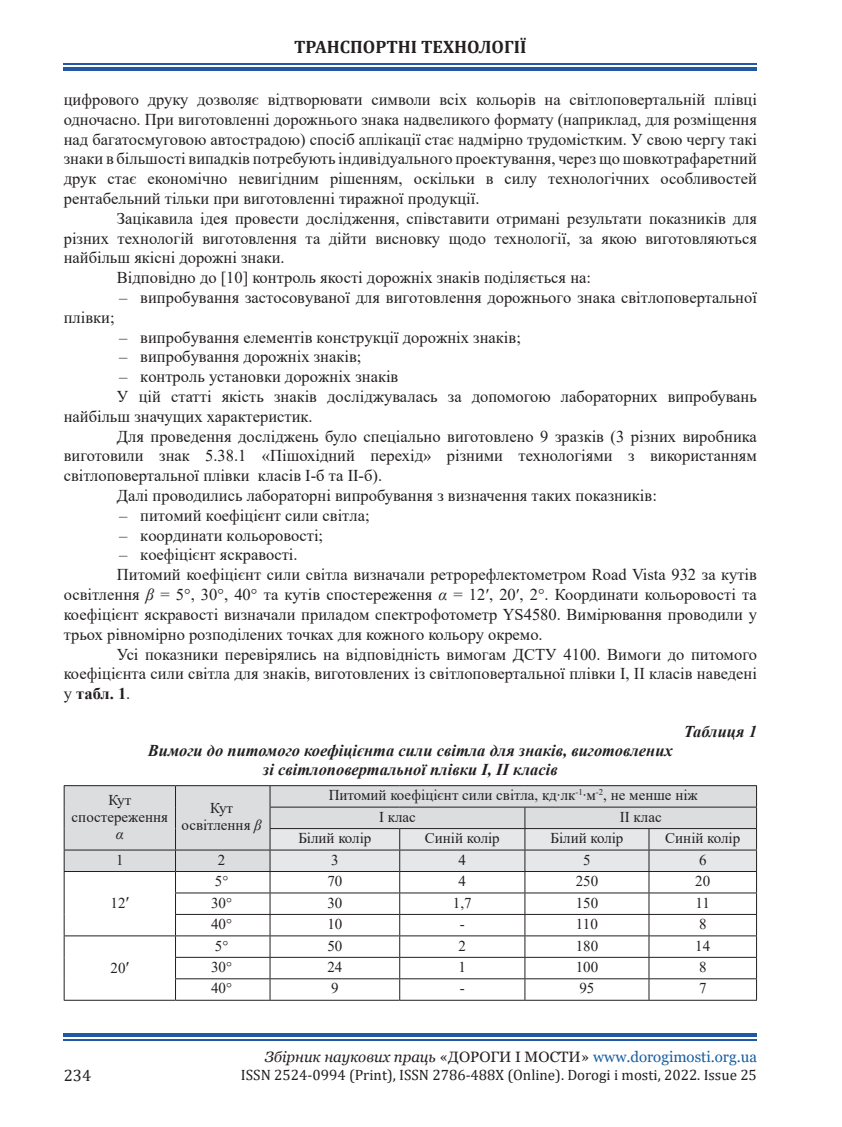
<style>
.page{position:relative;width:842px;height:1127px;background:#fff}
.page>*{position:absolute;margin:0;border:0;box-sizing:border-box;transform-origin:0 0}
.t1{font:700 18px "Cambria";color:#231f20}
.t2{font:16.5px/19.8px "Times New Roman";color:#231f20;text-align:justify}
.t3{font:italic 700 16.5px "Times New Roman";color:#231f20}
.t4{font:16.5px "Cambria";color:#231f20}
.t5{font:15px/17.2px "Times New Roman";color:#231f20;text-align:center}
.t6{font:15px "Cambria";color:#231f20}
.t7{font:15px "Georgia";color:#175d9e}
.s1{font-style:italic}
.s2{font-weight:700}
.s3{font-size:16.5px}
.s4{font-style:italic;color:#231f20}
.s5{color:#231f20}
</style>
<div class="page">
<hr style="left:64px;top:1033px;width:693px;height:4px;background:#2157a5">
<hr style="left:64px;top:67px;width:693px;height:4px;background:#2157a5">
<hr style="left:64px;top:1039px;width:693px;height:1px;background:#2157a5">
<hr style="left:64px;top:64px;width:693px;height:1px;background:#2157a5">
<div style="left:65px;top:786px;width:205px;height:85px;background:#dcdddf"></div>
<hr style="left:64px;top:785px;width:111px;height:1px;background:#231f20">
<hr style="left:176px;top:785px;width:94px;height:1px;background:#231f20">
<hr style="left:270px;top:785px;width:130px;height:1px;background:#231f20">
<hr style="left:400px;top:785px;width:125px;height:1px;background:#231f20">
<hr style="left:525px;top:785px;width:124px;height:1px;background:#231f20">
<hr style="left:649px;top:785px;width:108px;height:1px;background:#231f20">
<hr style="left:64px;top:850px;width:111px;height:1px;background:#231f20">
<hr style="left:176px;top:850px;width:94px;height:1px;background:#231f20">
<hr style="left:64px;top:871px;width:111px;height:1px;background:#231f20">
<hr style="left:176px;top:871px;width:94px;height:1px;background:#231f20">
<hr style="left:175px;top:892px;width:95px;height:1px;background:#231f20">
<hr style="left:175px;top:914px;width:95px;height:1px;background:#231f20">
<hr style="left:64px;top:935px;width:111px;height:1px;background:#231f20">
<hr style="left:176px;top:935px;width:94px;height:1px;background:#231f20">
<hr style="left:175px;top:957px;width:95px;height:1px;background:#231f20">
<hr style="left:175px;top:978px;width:95px;height:1px;background:#231f20">
<hr style="left:64px;top:1000px;width:111px;height:1px;background:#231f20">
<hr style="left:176px;top:1000px;width:94px;height:1px;background:#231f20">
<hr style="left:270px;top:1000px;width:130px;height:1px;background:#231f20">
<hr style="left:400px;top:1000px;width:125px;height:1px;background:#231f20">
<hr style="left:525px;top:1000px;width:124px;height:1px;background:#231f20">
<hr style="left:649px;top:1000px;width:108px;height:1px;background:#231f20">
<svg style="left:64px;top:786px;width:1px;height:214px"></svg>
<svg style="left:175px;top:786px;width:1px;height:214px"></svg>
<svg style="left:270px;top:786px;width:487px;height:214px"></svg>
<p class="t1" style="left:294px;top:34px;width:234px">ТРАНСПОРТНІ ТЕХНОЛОГІЇ</p>
<p class="t2" style="left:64px;top:89px;width:695px">цифрового друку дозволяє відтворювати символи всіх кольорів на світлоповертальній плівці одночасно. При виготовленні дорожнього знака надвеликого формату (наприклад, для розміщення над багатосмуговою автострадою) спосіб аплікації стає надмірно трудомістким. У свою чергу такі знаки в більшості випадків потребують індивідуального проектування, через що шовкотрафаретний друк стає економічно невигідним рішенням, оскільки в силу технологічних особливостей рентабельний тільки при виготовленні тиражної продукції.</p>
<p class="t2" style="left:64px;top:208px;width:695px;text-indent:53px">Зацікавила ідея провести дослідження, співставити отримані результати показників для різних технологій виготовлення та дійти висновку щодо технології, за якою виготовляються найбільш якісні дорожні знаки.</p>
<p class="t2" style="left:117px;top:267px;width:476px">Відповідно до [10] контроль якості дорожніх знаків поділяється на:</p>
<p class="t2" style="left:119px;top:287px;width:639px">– випробування застосовуваної для виготовлення дорожнього знака світлоповертальної</p>
<p class="t2" style="left:64px;top:307px;width:52px">плівки;</p>
<p class="t2" style="left:119px;top:327px;width:403px">– випробування елементів конструкції дорожніх знаків;</p>
<p class="t2" style="left:119px;top:346px;width:244px">– випробування дорожніх знаків;</p>
<p class="t2" style="left:119px;top:366px;width:281px">– контроль установки дорожніх знаків</p>
<p class="t2" style="left:64px;top:386px;width:695px;text-indent:53px">У цій статті якість знаків досліджувалась за допомогою лабораторних випробувань найбільш значущих характеристик.</p>
<p class="t2" style="left:64px;top:426px;width:695px;text-indent:53px">Для проведення досліджень було спеціально виготовлено 9 зразків (3 різних виробника виготовили знак 5.38.1 «Пішохідний перехід» різними технологіями з використанням світлоповертальної плівки класів І-б та ІІ-б).</p>
<p class="t2" style="left:117px;top:485px;width:541px">Далі проводились лабораторні випробування з визначення таких показників:</p>
<p class="t2" style="left:119px;top:505px;width:252px">– питомий коефіцієнт сили світла;</p>
<p class="t2" style="left:119px;top:525px;width:205px">– координати кольоровості;</p>
<p class="t2" style="left:119px;top:544px;width:180px">– коефіцієнт яскравості.</p>
<p class="t2" style="left:64px;top:564px;width:695px;text-indent:53px">Питомий коефіцієнт сили світла визначали ретрорефлектометром Road Vista 932 за кутів освітлення <span class="s1">β</span> = 5°, 30°, 40° та кутів спостереження <span class="s1">α</span> = 12′, 20′, 2°. Координати кольоровості та коефіцієнт яскравості визначали приладом спектрофотометр YS4580. Вимірювання проводили у трьох рівномірно розподілених точках для кожного кольору окремо.</p>
<p class="t2" style="left:64px;top:643px;width:695px;text-indent:53px">Усі показники перевірялись на відповідність вимогам ДСТУ 4100. Вимоги до питомого коефіцієнта сили світла для знаків, виготовлених із світлоповертальної плівки І, ІІ класів наведені у <span class="s2">табл. 1</span>.</p>
<p class="t3" style="left:684px;top:720px;width:75px">Таблиця 1</p>
<p class="t3" style="left:148px;top:739px;width:526px">Вимоги до питомого коефіцієнта сили світла для знаків, виготовлених</p>
<p class="t3" style="left:263px;top:758px;width:296px">зі світлоповертальної плівки І, ІІ класів</p>
<p class="t5" style="left:72px;top:790px;width:98px">Кут спостереження <span class="s1">α</span></p>
<p class="t5" style="left:181px;top:799px;width:82px">Кут освітлення <span class="s1">β</span></p>
<p class="t5" style="left:329px;top:786px;width:371px">Питомий коефіцієнт сили світла, кд∙лк<sup>-1</sup>∙м<sup>-2</sup>, не менше ніж</p>
<p class="t5" style="left:379px;top:807px;width:38px">І клас</p>
<p class="t5" style="left:620px;top:807px;width:43px">ІІ клас</p>
<p class="t5" style="left:298px;top:829px;width:75px">Білий колір</p>
<p class="t5" style="left:425px;top:829px;width:76px">Синій колір</p>
<p class="t5" style="left:550px;top:829px;width:75px">Білий колір</p>
<p class="t5" style="left:665px;top:829px;width:76px">Синій колір</p>
<p class="t5" style="left:116px;top:850px;width:9px">1</p>
<p class="t5" style="left:218px;top:850px;width:9px">2</p>
<p class="t5" style="left:331px;top:850px;width:9px">3</p>
<p class="t5" style="left:459px;top:850px;width:9px">4</p>
<p class="t5" style="left:583px;top:850px;width:9px">5</p>
<p class="t5" style="left:699px;top:850px;width:9px">6</p>
<p class="t5" style="left:111px;top:894px;width:20px">12<span class="s3">′</span></p>
<p class="t5" style="left:215px;top:872px;width:15px">5°</p>
<p class="t5" style="left:327px;top:872px;width:16px">70</p>
<p class="t5" style="left:459px;top:872px;width:9px">4</p>
<p class="t5" style="left:576px;top:872px;width:24px">250</p>
<p class="t5" style="left:695px;top:872px;width:16px">20</p>
<p class="t5" style="left:211px;top:893px;width:22px">30°</p>
<p class="t5" style="left:327px;top:893px;width:16px">30</p>
<p class="t5" style="left:453px;top:893px;width:20px">1,7</p>
<p class="t5" style="left:576px;top:893px;width:24px">150</p>
<p class="t5" style="left:695px;top:893px;width:16px">11</p>
<p class="t5" style="left:211px;top:915px;width:22px">40°</p>
<p class="t5" style="left:327px;top:915px;width:16px">10</p>
<p class="t5" style="left:460px;top:915px;width:6px">-</p>
<p class="t5" style="left:576px;top:915px;width:23px">110</p>
<p class="t5" style="left:699px;top:915px;width:9px">8</p>
<p class="t5" style="left:111px;top:958px;width:20px">20<span class="s3">′</span></p>
<p class="t4" style="left:64px;top:1065px;width:29px">234</p>
<p class="t5" style="left:215px;top:936px;width:15px">5°</p>
<p class="t5" style="left:327px;top:936px;width:16px">50</p>
<p class="t5" style="left:459px;top:936px;width:9px">2</p>
<p class="t5" style="left:576px;top:936px;width:24px">180</p>
<p class="t5" style="left:695px;top:936px;width:16px">14</p>
<p class="t5" style="left:211px;top:958px;width:22px">30°</p>
<p class="t5" style="left:327px;top:958px;width:16px">24</p>
<p class="t5" style="left:459px;top:958px;width:9px">1</p>
<p class="t5" style="left:576px;top:958px;width:24px">100</p>
<p class="t5" style="left:699px;top:958px;width:9px">8</p>
<p class="t5" style="left:211px;top:979px;width:22px">40°</p>
<p class="t5" style="left:331px;top:979px;width:9px">9</p>
<p class="t5" style="left:460px;top:979px;width:6px">-</p>
<p class="t5" style="left:579px;top:979px;width:16px">95</p>
<p class="t5" style="left:699px;top:979px;width:9px">7</p>
<p class="t7" style="left:265px;top:1048px;width:493px"><span class="s4">Збірник наукових праць</span> <span class="s5">«ДОРОГИ І МОСТИ»</span> www.dorogimosti.org.ua</p>
<p class="t6" style="left:241px;top:1066px;width:517px">ISSN 2524-0994 (Print), ISSN 2786-488X (Online). Dorogi i mosti, 2022. Issue 25</p>
</div>
